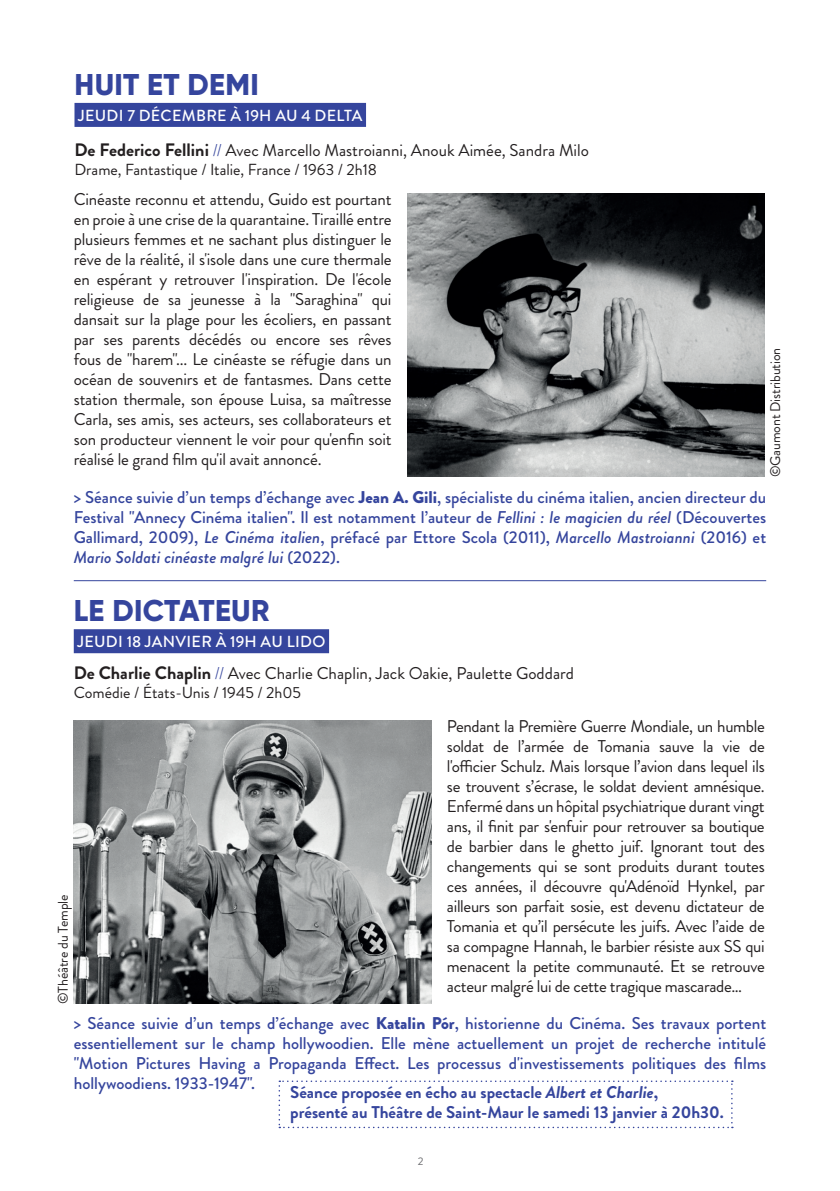
<style>
.page{position:relative;width:840px;height:1191px;background:#fff}
.page>*{position:absolute;margin:0;border:0;box-sizing:border-box;transform-origin:0 0}
.t1{font:800 30px "Gilroy";letter-spacing:.01em;color:#35459d}
.t2{font:17px/20px "Brandon Grotesque";letter-spacing:-.01em;color:#231f20;text-align:justify}
.t3{font:500 17px/20px "Brandon Grotesque";color:#35459d;text-align:justify}
.t4{font:700 17px/20px "Brandon Grotesque";color:#35459d}
.t5{font:16px "Brandon Grotesque";color:#231f20}
.t6{font:500 16px "Brandon Grotesque";letter-spacing:.02em;color:#fff}
.t7{font:14px "Brandon Grotesque";letter-spacing:-.01em;color:#231f20}
.t8{font:11px "Brandon Grotesque";color:#6c6d70}
.s1{font-weight:700;font-size:18px}
.s2{font-family:"Frutiger";font-weight:300;font-stretch:condensed;color:#35459d}
.s3{font-weight:900}
.s4{font-style:italic}
</style>
<div class="page">
<div style="left:74px;top:103px;width:292px;height:24px;background:#35459d"></div>
<img style="left:407px;top:193px;width:357px;height:284px">
<hr style="left:74px;top:580px;width:691px;height:1px;background:#35459d">
<div style="left:74px;top:629px;width:255px;height:24px;background:#35459d"></div>
<img style="left:74px;top:720px;width:357px;height:284px">
<svg style="left:278px;top:1080px;width:454px;height:48px"></svg>
<h1 class="t1" style="left:75px;top:65px;width:185px">HUIT ET DEMI</h1>
<p class="t6" style="left:78px;top:104px;width:285px">JEUDI 7 DÉCEMBRE À 19H AU 4 DELTA</p>
<p class="t2" style="left:74px;top:140px;width:515px"><span class="s1">De Federico Fellini</span> <span class="s2">//</span> Avec Marcello Mastroianni, Anouk Aimée, Sandra Milo</p>
<p class="t5" style="left:74px;top:158px;width:304px">Drame, Fantastique / Italie, France / 1963 / 2h18</p>
<p class="t2" style="left:74px;top:190px;width:319px">Cinéaste reconnu et attendu, Guido est pourtant en proie à une crise de la quarantaine. Tiraillé entre plusieurs femmes et ne sachant plus distinguer le rêve de la réalité, il s'isole dans une cure thermale en espérant y retrouver l'inspiration. De l'école religieuse de sa jeunesse à la "Saraghina" qui dansait sur la plage pour les écoliers, en passant par ses parents décédés ou encore ses rêves fous de "harem"... Le cinéaste se réfugie dans un océan de souvenirs et de fantasmes. Dans cette station thermale, son épouse Luisa, sa maîtresse Carla, ses amis, ses acteurs, ses collaborateurs et son producteur viennent le voir pour qu'enfin soit réalisé le grand film qu'il avait annoncé.</p>
<p class="t7" style="left:765px;top:477px;width:131px;rotate:-90deg">©Gaumont Distribution</p>
<p class="t3" style="left:74px;top:487px;width:693px">&gt; Séance suivie d’un temps d’échange avec <span class="s3">Jean A. Gili</span>, spécialiste du cinéma italien, ancien directeur du Festival "Annecy Cinéma italien". Il est notamment l’auteur de <span class="s4">Fellini : le magicien du réel</span> (Découvertes Gallimard, 2009), <span class="s4">Le Cinéma italien</span>, préfacé par Ettore Scola (2011), <span class="s4">Marcello Mastroianni</span> (2016) et <span class="s4">Mario Soldati cinéaste malgré lui</span> (2022).</p>
<h1 class="t1" style="left:74px;top:592px;width:197px">LE DICTATEUR</h1>
<p class="t6" style="left:77px;top:630px;width:249px">JEUDI 18 JANVIER À 19H AU LIDO</p>
<p class="t2" style="left:74px;top:663px;width:501px"><span class="s1">De Charlie Chaplin</span> <span class="s2">//</span> Avec Charlie Chaplin, Jack Oakie, Paulette Goddard</p>
<p class="t5" style="left:74px;top:682px;width:229px">Comédie / États-Unis / 1945 / 2h05</p>
<p class="t7" style="left:53px;top:1004px;width:111px;rotate:-90deg">©Théâtre du Temple</p>
<p class="t2" style="left:446px;top:716px;width:319px">Pendant la Première Guerre Mondiale, un humble soldat de l’armée de Tomania sauve la vie de l'officier Schulz. Mais lorsque l’avion dans lequel ils se trouvent s’écrase, le soldat devient amnésique.<br>Enfermé dans un hôpital psychiatrique durant vingt ans, il finit par s'enfuir pour retrouver sa boutique de barbier dans le ghetto juif. Ignorant tout des changements qui se sont produits durant toutes ces années, il découvre qu'Adénoïd Hynkel, par ailleurs son parfait sosie, est devenu dictateur de Tomania et qu’il persécute les juifs. Avec l’aide de sa compagne Hannah, le barbier résiste aux SS qui menacent la petite communauté. Et se retrouve acteur malgré lui de cette tragique mascarade…</p>
<p class="t3" style="left:74px;top:1013px;width:693px">&gt; Séance suivie d’un temps d’échange avec <span class="s3">Katalin Pór</span>, historienne du Cinéma. Ses travaux portent essentiellement sur le champ hollywoodien. Elle mène actuellement un projet de recherche intitulé "Motion Pictures Having a Propaganda Effect. Les processus d'investissements politiques des films hollywoodiens. 1933-1947".</p>
<p class="t4" style="left:290px;top:1082px;width:435px">Séance proposée en écho au spectacle <span class="s4">Albert et Charlie</span>,<br>présenté au Théâtre de Saint-Maur le samedi 13 janvier à 20h30.</p>
<p class="t8" style="left:417px;top:1153px;width:7px">2</p>
</div>
